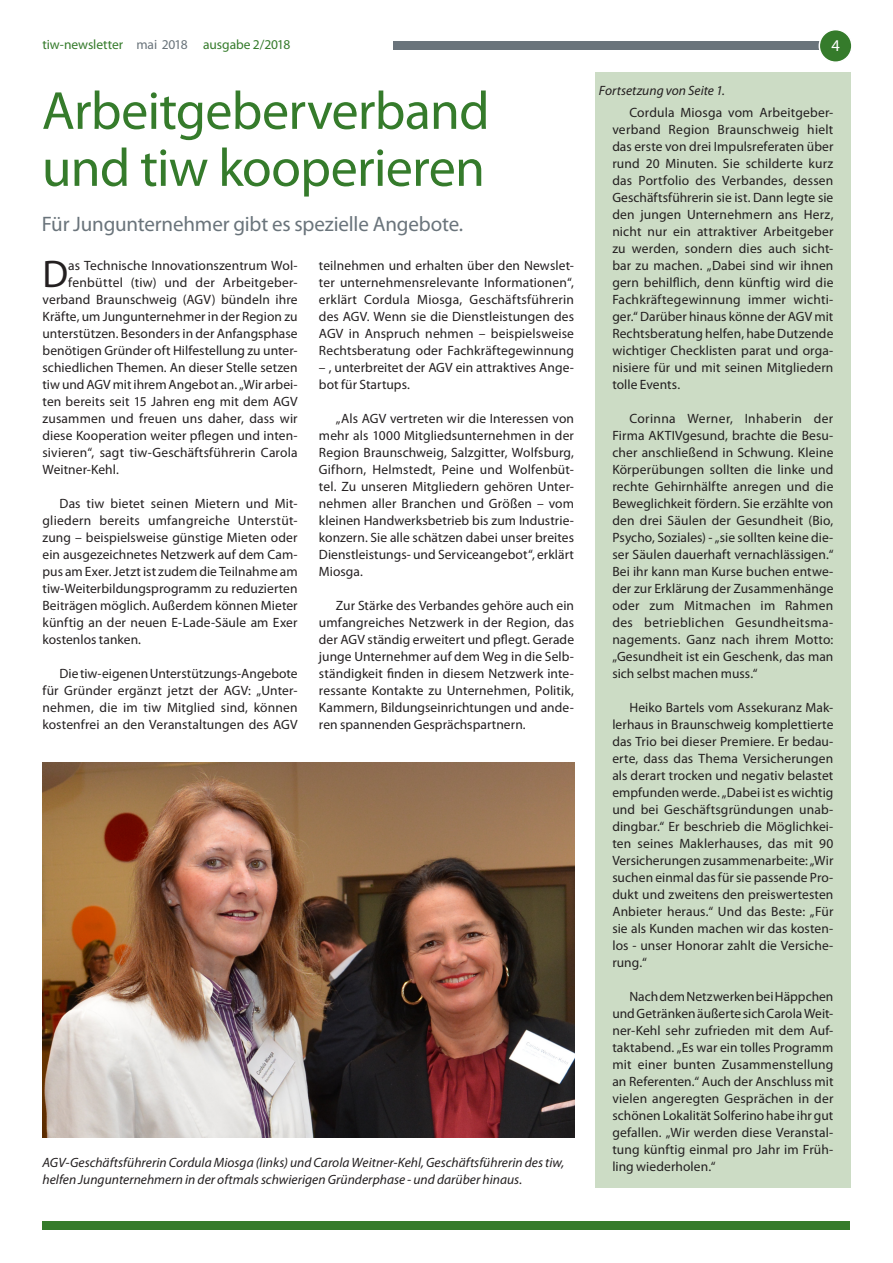
<style>
.page{position:relative;width:893px;height:1263px;background:#fff}
.page>*{position:absolute;margin:0;border:0;box-sizing:border-box;transform-origin:0 0}
.Headline_36_38{font:54px/57px "Myriad Pro";letter-spacing:-.015em;color:#357b2b}
.Vorspann{font:38.7px "Myriad Pro";color:#231f20}
.Headline_36_38-2{font:21px "Myriad Pro";letter-spacing:-.01em;color:#6a747b}
.t1{font:16.5px "Myriad Pro";color:#fff}
.Vorspann-2{font:13.5px/17px "Myriad Pro";letter-spacing:.005em;color:#231f20;text-align:justify}
.BU{font:italic 13.5px/17px "Myriad Pro";color:#231f20}
.t2{font:13.5px "Myriad Pro";letter-spacing:-.01em;color:#357b2b}
.s1{color:#6a747b}
</style>
<div class="page">
<div style="left:394px;top:41px;width:429px;height:9px;background:#6a747b"></div>
<div style="left:43px;top:1221px;width:807px;height:9px;background:#357b2b"></div>
<div style="left:819px;top:30px;width:33px;height:32px;background:#357b2b;border-radius:50%"></div>
<div style="left:819px;top:29px;width:34px;height:34px;border:2px solid #fff;border-radius:50%"></div>
<div style="left:595px;top:72px;width:255px;height:1116px;background:#ccdcc5"></div>
<img style="left:43px;top:763px;width:531px;height:374px">
<p class="t2" style="left:43px;top:37px;width:249px">tiw-newsletter <span class="s1">mai 2018</span> ausgabe 2/2018</p>
<p class="t1" style="left:831px;top:35px;width:10px">4</p>
<p class="BU" style="left:599px;top:82px;width:128px">Fortsetzung von Seite 1.</p>
<p class="Headline_36_38" style="left:42px;top:81px;width:449px">Arbeitgeberverband und tiw kooperieren</p>
<p class="Headline_36_38-2" style="left:42px;top:211px;width:423px">Für Jungunternehmer gibt es spezielle Angebote.</p>
<p class="Vorspann-2" style="left:612px;top:103px;width:223px;text-indent:17px">Cordula Miosga vom Arbeitgeber&shy;verband Region Braunschweig hielt das erste von drei Impulsreferaten über rund 20 Minuten. Sie schilderte kurz das Portfolio des Verbandes, dessen Geschäftsführerin sie ist. Dann legte sie den jungen Unternehmern ans Herz, nicht nur ein attraktiver Arbeitgeber zu werden, sondern dies auch sicht&shy;bar zu machen. „Dabei sind wir ihnen gern behilflich, denn künftig wird die Fachkräftegewinnung immer wichti&shy;ger.“ Darüber hinaus könne der AGV mit Rechtsberatung helfen, habe Dutzende wichtiger Checklisten parat und orga&shy;nisiere für und mit seinen Mitgliedern tolle Events.</p>
<p class="Vorspann-2" style="left:612px;top:409px;width:223px;text-indent:17px">Corinna Werner, Inhaberin der Firma AKTIVgesund, brachte die Besu&shy;cher anschließend in Schwung. Kleine Körperübungen sollten die linke und rechte Gehirnhälfte anregen und die Beweglichkeit fördern. Sie erzählte von den drei Säulen der Gesundheit (Bio, Psycho, Soziales) - „sie sollten keine die&shy;ser Säulen dauerhaft vernachlässigen.“ Bei ihr kann man Kurse buchen entwe&shy;der zur Erklärung der Zusammenhänge oder zum Mitmachen im Rahmen des betrieblichen Gesundheitsma&shy;nagements. Ganz nach ihrem Motto: „Gesundheit ist ein Geschenk, das man sich selbst machen muss.“</p>
<p class="Vorspann-2" style="left:612px;top:699px;width:223px;text-indent:17px">Heiko Bartels vom Assekuranz Mak&shy;lerhaus in Braunschweig komplettierte das Trio bei dieser Premiere. Er bedau&shy;erte, dass das Thema Versicherungen als derart trocken und negativ belastet empfunden werde. „Dabei ist es wichtig und bei Geschäftsgründungen unab&shy;dingbar.“ Er beschrieb die Möglichkei&shy;ten seines Maklerhauses, das mit 90<br>Versicherungen zusammenarbeite: „Wir suchen einmal das für sie passende Pro&shy;dukt und zweitens den preiswertesten Anbieter heraus.“ Und das Beste: „Für sie als Kunden machen wir das kosten&shy;los - unser Honorar zahlt die Versiche&shy;rung.“</p>
<p class="Vorspann-2" style="left:612px;top:988px;width:223px;text-indent:17px">Nach dem Netzwerken bei Häppchen und Getränken äußerte sich Carola Weit&shy;ner-Kehl sehr zufrieden mit dem Auf&shy;taktabend. „Es war ein tolles Programm mit einer bunten Zusammenstellung an Referenten.“ Auch der Anschluss mit vielen angeregten Gesprächen in der schönen Lokalität Solferino habe ihr gut gefallen. „Wir werden diese Veranstal&shy;tung künftig einmal pro Jahr im Früh&shy;ling wiederholen.“</p>
<p class="Vorspann" style="left:43px;top:250px;width:27px">D</p>
<p class="Vorspann-2" style="left:68px;top:256px;width:231px">as Technische Innovationszentrum Wol-</p>
<p class="Vorspann-2" style="left:319px;top:256px;width:257px">teilnehmen und erhalten über den Newslet&shy;ter unternehmensrelevante Informationen“, erklärt Cordula Miosga, Geschäftsführerin des AGV. Wenn sie die Dienstleistungen des AGV in Anspruch nehmen – beispielsweise Rechtsberatung oder Fachkräftegewinnung</p>
<p class="Vorspann-2" style="left:319px;top:358px;width:257px">– , unterbreitet der AGV ein attraktives Ange&shy;bot für Startups.</p>
<p class="Vorspann-2" style="left:319px;top:409px;width:257px;text-indent:17px">„Als AGV vertreten wir die Interessen von mehr als 1000 Mitgliedsunternehmen in der Region Braunschweig, Salzgitter, Wolfsburg, Gifhorn, Helmstedt, Peine und Wolfenbüt&shy;tel. Zu unseren Mitgliedern gehören Unter&shy;nehmen aller Branchen und Größen – vom kleinen Handwerksbetrieb bis zum Industrie&shy;konzern. Sie alle schätzen dabei unser breites Dienstleistungs- und Serviceangebot“, erklärt Miosga.</p>
<p class="Vorspann-2" style="left:319px;top:597px;width:257px;text-indent:17px">Zur Stärke des Verbandes gehöre auch ein umfangreiches Netzwerk in der Region, das der AGV ständig erweitert und pflegt. Gerade junge Unternehmer auf dem Weg in die Selb&shy;ständigkeit finden in diesem Netzwerk inte&shy;ressante Kontakte zu Unternehmen, Politik, Kammern, Bildungseinrichtungen und ande&shy;ren spannenden Gesprächspartnern.</p>
<p class="Vorspann-2" style="left:68px;top:273px;width:231px">fenbüttel (tiw) und der Arbeitgeber-</p>
<p class="Vorspann-2" style="left:43px;top:290px;width:257px">verband Braunschweig (AGV) bündeln ihre</p>
<p class="Vorspann-2" style="left:43px;top:307px;width:257px">Kräfte, um Jungunternehmer in der Region zu</p>
<p class="Vorspann-2" style="left:43px;top:324px;width:257px">unterstützen. Besonders in der Anfangsphase</p>
<p class="Vorspann-2" style="left:43px;top:341px;width:257px">benötigen Gründer oft Hilfestellung zu unter-</p>
<p class="Vorspann-2" style="left:43px;top:358px;width:257px">schiedlichen Themen. An dieser Stelle setzen</p>
<p class="Vorspann-2" style="left:43px;top:375px;width:257px">tiw und AGV mit ihrem Angebot an. „Wir arbei-</p>
<p class="Vorspann-2" style="left:43px;top:392px;width:257px">ten bereits seit 15 Jahren eng mit dem AGV</p>
<p class="Vorspann-2" style="left:43px;top:409px;width:257px">zusammen und freuen uns daher, dass wir</p>
<p class="Vorspann-2" style="left:43px;top:426px;width:257px">diese Kooperation weiter pflegen und inten-</p>
<p class="Vorspann-2" style="left:43px;top:443px;width:257px">sivieren“, sagt tiw-Geschäftsführerin Carola</p>
<p class="Vorspann-2" style="left:43px;top:460px;width:78px">Weitner-Kehl.</p>
<p class="Vorspann-2" style="left:43px;top:494px;width:257px;text-indent:17px">Das tiw bietet seinen Mietern und Mit&shy;gliedern bereits umfangreiche Unterstüt&shy;zung – beispielsweise günstige Mieten oder ein ausgezeichnetes Netzwerk auf dem Cam&shy;pus am Exer. Jetzt ist zudem die Teilnahme am tiw-Weiterbildungsprogramm zu reduzierten Beiträgen möglich. Außerdem können Mieter künftig an der neuen E-Lade-Säule am Exer kostenlos tanken.</p>
<p class="Vorspann-2" style="left:43px;top:665px;width:257px;text-indent:17px">Die tiw-eigenen Unterstützungs-Angebote für Gründer ergänzt jetzt der AGV: „Unter&shy;nehmen, die im tiw Mitglied sind, können kostenfrei an den Veranstaltungen des AGV</p>
<p class="BU" style="left:43px;top:1153px;width:523px">AGV-Geschäftsführerin Cordula Miosga (links) und Carola Weitner-Kehl, Geschäftsführerin des tiw, helfen Jungunternehmern in der oftmals schwierigen Gründerphase - und darüber hinaus.</p>
</div>
